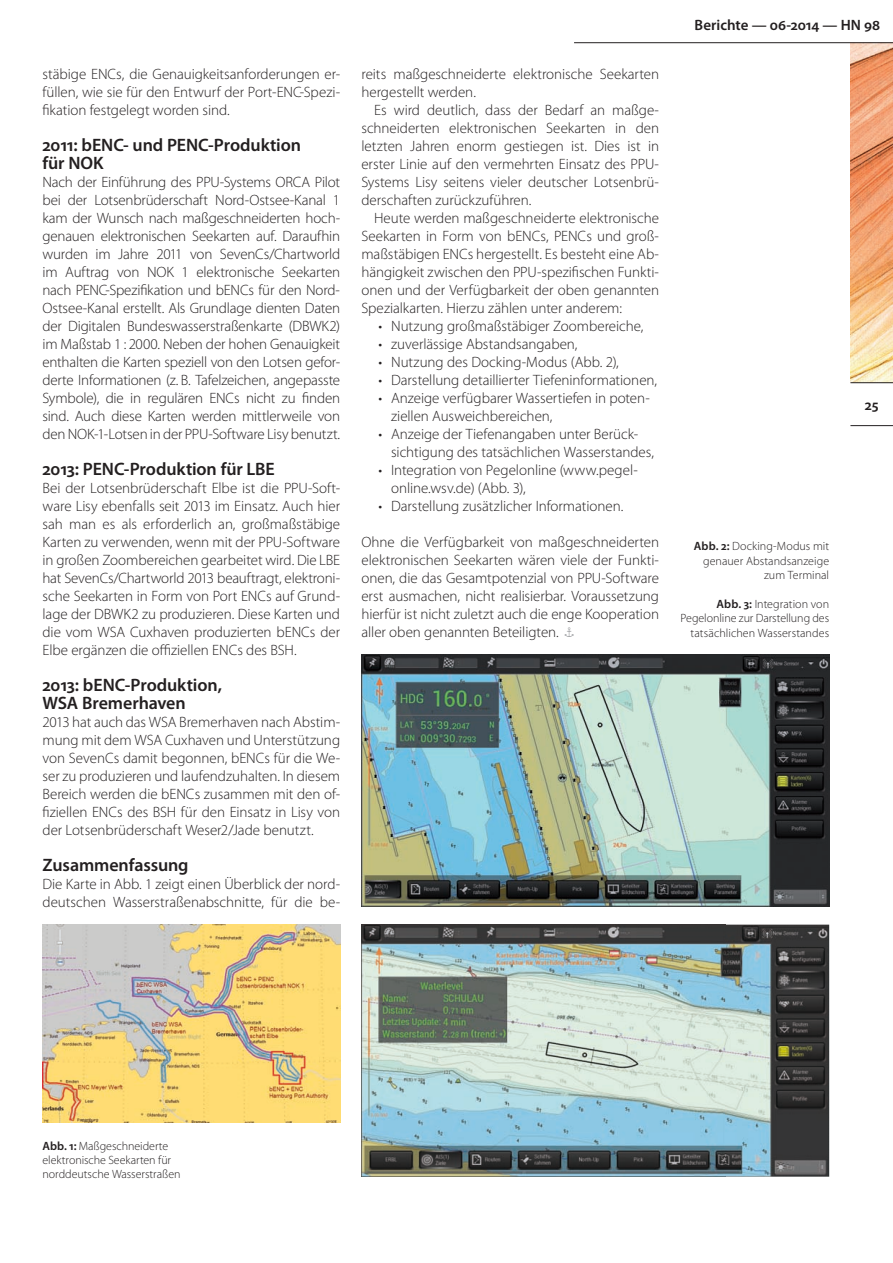
<style>
.page{position:relative;width:893px;height:1263px;background:#fff}
.page>*{position:absolute;margin:0;border:0;box-sizing:border-box;transform-origin:0 0}
.t1{font:600 18px/18px "Myriad Pro";letter-spacing:-.005em;color:#231f20}
.t2{font:300 15px/18px "Myriad Pro";letter-spacing:-.005em;color:#231f20;text-align:justify}
.t3{font:600 15px "Myriad Pro";color:#231f20}
.t4{font:300 12px/14.4px "Myriad Pro";color:#231f20;text-align:right}
.s1{font-family:"Zeal";font-weight:400;color:#939598}
.s2{font-weight:600}
</style>
<div class="page">
<hr style="left:850px;top:425px;width:43px;height:1px;background:#231f20">
<img style="left:850px;top:43px;width:43px;height:339px">
<hr style="left:850px;top:382px;width:43px;height:1px;background:#231f20">
<hr style="left:574px;top:42px;width:319px;height:1px;background:#231f20">
<img style="left:43px;top:925px;width:297px;height:198px">
<img style="left:361px;top:925px;width:468px;height:252px">
<img style="left:361px;top:655px;width:468px;height:252px">
<p class="t2" style="left:42px;top:64px;width:299px">stäbige ENCs, die Genauigkeitsanforderungen er&shy;füllen, wie sie für den Entwurf der Port-ENC-Spezi&shy;fikation festgelegt worden sind.</p>
<p class="t1" style="left:43px;top:135px;width:260px">2011: bENC- und PENC-Produktion für NOK</p>
<p class="t2" style="left:43px;top:172px;width:299px">Nach der Einführung des PPU-Systems ORCA Pilot bei der Lotsenbrüderschaft Nord-Ostsee-Kanal 1 kam der Wunsch nach maßgeschneiderten hoch&shy;genauen elektronischen Seekarten auf. Daraufhin wurden im Jahre 2011 von SevenCs/Chartworld im Auftrag von NOK 1 elektronische Seekarten nach PENC-Spezifikation und bENCs für den Nord-Ostsee-Kanal erstellt. Als Grundlage dienten Daten der Digitalen Bundeswasserstraßenkarte (DBWK2) im Maßstab 1 : 2000. Neben der hohen Genauigkeit enthalten die Karten speziell von den Lotsen gefor&shy;derte Informationen (z. B. Tafelzeichen, angepasste Symbole), die in regulären ENCs nicht zu finden sind. Auch diese Karten werden mittlerweile von den NOK-1-Lotsen in der PPU-Software Lisy benutzt.</p>
<p class="t1" style="left:43px;top:459px;width:234px">2013: PENC-Produktion für LBE</p>
<p class="t2" style="left:43px;top:478px;width:299px">Bei der Lotsenbrüderschaft Elbe ist die PPU-Soft&shy;ware Lisy ebenfalls seit 2013 im Einsatz. Auch hier sah man es als erforderlich an, großmaßstäbige Karten zu verwenden, wenn mit der PPU-Software in großen Zoombereichen gearbeitet wird. Die LBE hat SevenCs/Chartworld 2013 beauftragt, elektroni&shy;sche Seekarten in Form von Port ENCs auf Grund&shy;lage der DBWK2 zu produzieren. Diese Karten und die vom WSA Cuxhaven produzierten bENCs der Elbe ergänzen die offiziellen ENCs des BSH.</p>
<p class="t1" style="left:43px;top:675px;width:181px">2013: bENC-Produktion,<br>WSA Bremerhaven</p>
<p class="t2" style="left:43px;top:712px;width:299px">2013 hat auch das WSA Bremerhaven nach Abstim&shy;mung mit dem WSA Cuxhaven und Unterstützung von SevenCs damit begonnen, bENCs für die We&shy;ser zu produzieren und laufendzuhalten. In diesem Bereich werden die bENCs zusammen mit den of&shy;fiziellen ENCs des BSH für den Einsatz in Lisy von der Lotsenbrüderschaft Weser2/Jade benutzt.</p>
<p class="t1" style="left:43px;top:855px;width:148px">Zusammenfassung</p>
<p class="t2" style="left:43px;top:874px;width:299px">Die Karte in Abb. 1 zeigt einen Überblick der nord&shy;deutschen Wasserstraßenabschnitte, für die be-</p>
<p class="t2" style="left:361px;top:64px;width:299px">reits maßgeschneiderte elektronische Seekarten hergestellt werden.</p>
<p class="t2" style="left:361px;top:100px;width:299px;text-indent:13px">Es wird deutlich, dass der Bedarf an maßge&shy;schneiderten elektronischen Seekarten in den letzten Jahren enorm gestiegen ist. Dies ist in erster Linie auf den vermehrten Einsatz des PPU-Systems Lisy seitens vieler deutscher Lotsenbrü&shy;derschaften zurückzuführen.</p>
<p class="t2" style="left:361px;top:208px;width:299px;text-indent:13px">Heute werden maßgeschneiderte elektronische Seekarten in Form von bENCs, PENCs und groß&shy;maßstäbigen ENCs hergestellt. Es besteht eine Ab&shy;hängigkeit zwischen den PPU-spezifischen Funkti&shy;onen und der Verfügbarkeit der oben genannten Spezialkarten. Hierzu zählen unter anderem:</p>
<p class="t2" style="left:378px;top:316px;width:267px">• Nutzung großmaßstäbiger Zoombereiche,</p>
<p class="t2" style="left:378px;top:334px;width:201px">• zuverlässige Abstandsangaben,</p>
<p class="t2" style="left:378px;top:352px;width:242px">• Nutzung des Docking-Modus (Abb. 2),</p>
<p class="t2" style="left:378px;top:370px;width:280px">• Darstellung detaillierter Tiefeninformationen,</p>
<p class="t2" style="left:391px;top:388px;width:260px;text-indent:-13px">• Anzeige verfügbarer Wassertiefen in poten&shy;ziellen Ausweichbereichen,</p>
<p class="t2" style="left:391px;top:424px;width:264px;text-indent:-13px">• Anzeige der Tiefenangaben unter Berück&shy;sichtigung des tatsächlichen Wasserstandes,</p>
<p class="t2" style="left:391px;top:460px;width:248px;text-indent:-13px">• Integration von Pegelonline (www.pegel&shy;online.wsv.de) (Abb. 3),</p>
<p class="t2" style="left:378px;top:496px;width:246px">• Darstellung zusätzlicher Informationen.</p>
<p class="t2" style="left:361px;top:532px;width:299px">Ohne die Verfügbarkeit von maßgeschneiderten elektronischen Seekarten wären viele der Funkti&shy;onen, die das Gesamtpotenzial von PPU-Software erst ausmachen, nicht realisierbar. Voraussetzung hierfür ist nicht zuletzt auch die enge Kooperation aller oben genannten Beteiligten. <span class="s1">“</span></p>
<p class="t3" style="left:695px;top:16px;width:187px">Berichte — 06-2014 — HN 98</p>
<p class="t3" style="left:865px;top:395px;width:15px">25</p>
<p class="t4" style="left:694px;top:539px;width:137px"><span class="s2">Abb. 2:</span> Docking-Modus mit genauer Abstandsanzeige zum Terminal</p>
<p class="t4" style="left:680px;top:596px;width:150px"><span class="s2">Abb. 3:</span> Integration von<br>Pegelonline zur Darstellung des tatsächlichen Wasserstandes</p>
<p class="t4" style="left:43px;top:1138px;width:140px;text-align:left"><span class="s2">Abb. 1:</span> Maßgeschneiderte elektronische Seekarten für norddeutsche Wasserstraßen</p>
</div>
